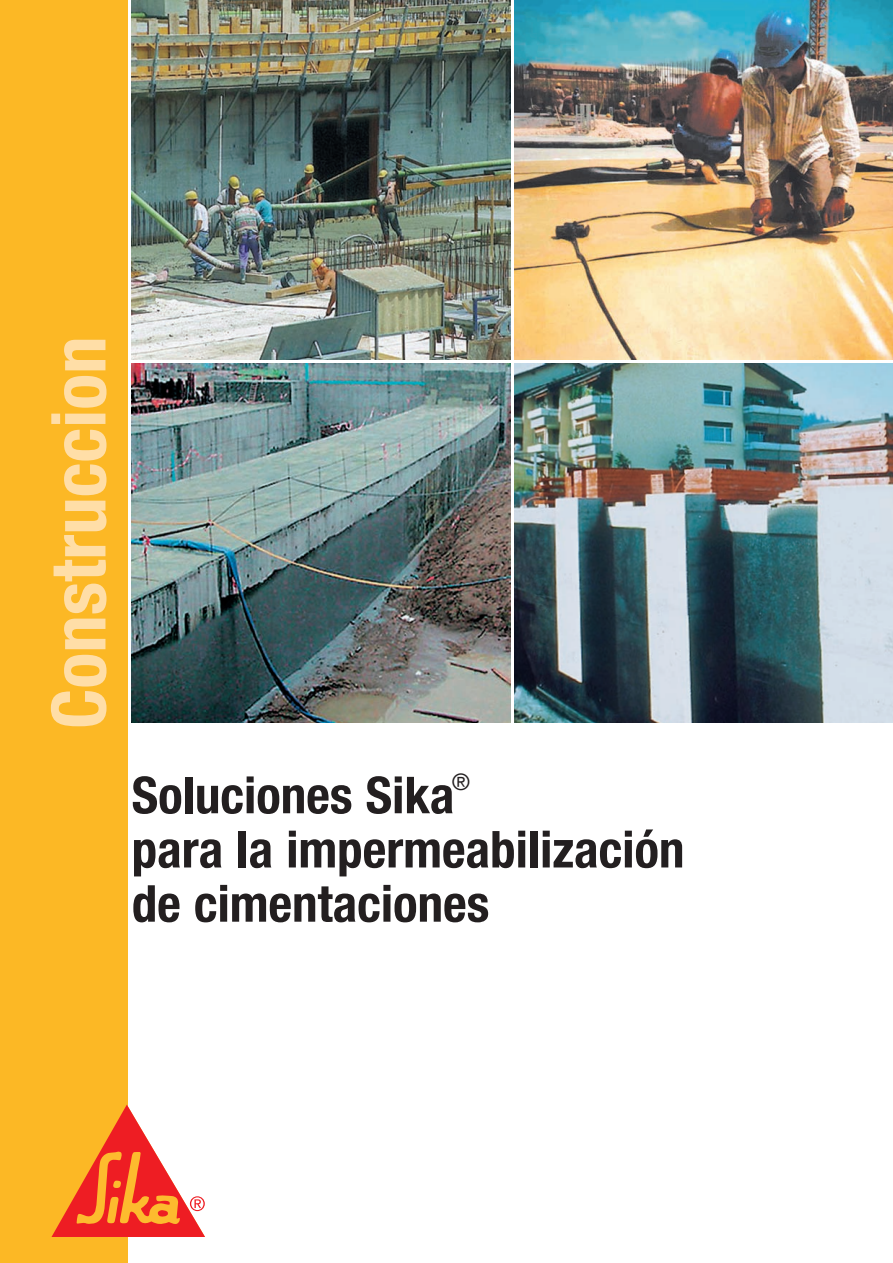
<style>
.page{position:relative;width:893px;height:1263px;background:#fff}
.page>*{position:absolute;margin:0;border:0;box-sizing:border-box;transform-origin:0 0}
.t1{font:700 condensed 75px "Helvetica Neue";color:#ffdea7}
.t2{font:700 condensed 51px/54.2px "Helvetica Neue";color:#231f20}
.t3{font:condensed 22.95px "Helvetica Neue";color:#231f20}
</style>
<div class="page">
<div style="left:0;top:0;width:127px;height:1263px;background:#fcb825"></div>
<img style="left:132px;top:0;width:378px;height:359px">
<img style="left:514px;top:0;width:378px;height:359px">
<img style="left:132px;top:364px;width:378px;height:359px">
<img style="left:514px;top:364px;width:378px;height:359px">
<svg style="left:51px;top:1105px;width:154px;height:132px"></svg>
<h1 class="t1" style="left:52px;top:729px;width:394px;rotate:-90deg">Construccion</h1>
<p class="t2" style="left:132px;top:772px;width:324px">Soluciones Sika</p>
<p class="t3" style="left:452px;top:774px;width:20px">®</p>
<p class="t2" style="left:132px;top:827px;width:554px">para la impermeabilización de cimentaciones</p>
</div>
